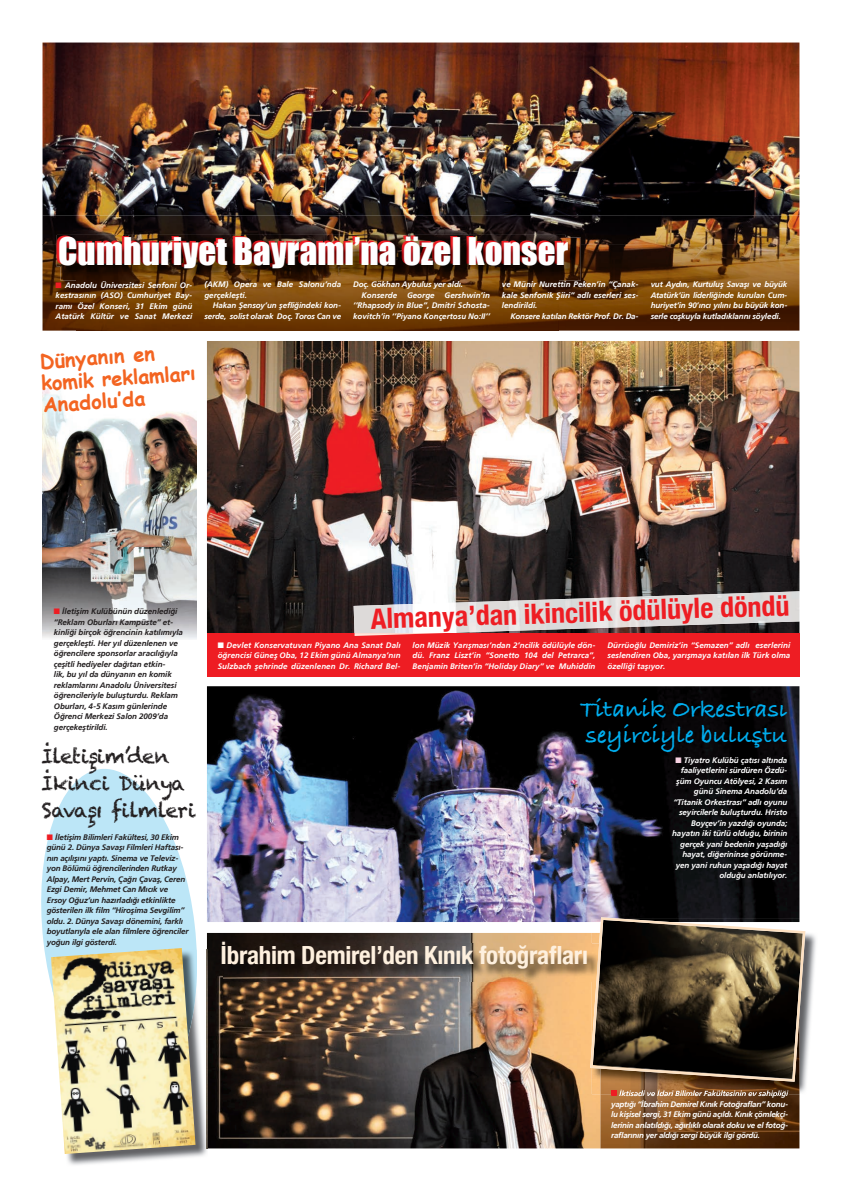
<style>
.page{position:relative;width:842px;height:1191px;background:#fff}
.page>*{position:absolute;margin:0;border:0;box-sizing:border-box;transform-origin:0 0}
.t1{font:35px "Impact";letter-spacing:.005em;color:#fff}
.t2{font:700 condensed 28px "Helvetica Neue";color:#ee1d23}
.t3{font:700 condensed 25px "Helvetica Neue";letter-spacing:-.01em;color:#fef0de}
.t4{font:25px/26px "Bradley Hand ITCTT Bold";color:#00aeef}
.t5{font:20px/27px "Chalkduster";letter-spacing:-.02em;color:#231f20}
.t6{font:700 20px/22px "Comic Sans MS";color:#f36421}
.t7{font:italic 700 8px/10.5px "Frutiger";letter-spacing:-.01em;color:#fff;text-align:justify}
.t8{font:italic 700 8px/10.5px "Frutiger";letter-spacing:-.01em;color:#231f20}
.s1{color:#ee1d23}
.s2{color:#f9d3e3}
</style>
<div class="page">
<img style="left:43px;top:43px;width:756px;height:173px">
<img style="left:43px;top:216px;width:756px;height:28px">
<img style="left:43px;top:244px;width:33px;height:87px">
<img style="left:559px;top:244px;width:240px;height:87px">
<img style="left:76px;top:281px;width:483px;height:50px">
<img style="left:57px;top:235px;width:509px;height:32px">
<img style="left:207px;top:933px;width:393px;height:215px">
<img style="left:600px;top:1081px;width:199px;height:67px">
<img style="left:617px;top:1094px;width:171px;height:4px">
<img style="left:43px;top:388px;width:153px;height:160px">
<img style="left:207px;top:341px;width:592px;height:292px">
<div style="left:207px;top:633px;width:592px;height:44px;background:#ee1d23"></div>
<img style="left:207px;top:686px;width:592px;height:236px">
<img style="left:61px;top:238px;width:520px;height:43px">
<img style="left:61px;top:238px;width:505px;height:29px">
<img style="left:42px;top:548px;width:155px;height:91px">
<svg style="left:41px;top:769px;width:156px;height:215px;fill:#bce6f7"></svg>
<img style="left:67px;top:949px;width:141px;height:216px">
<img style="left:207px;top:949px;width:1px;height:199px">
<img style="left:195px;top:949px;width:5px;height:149px">
<img style="left:51px;top:948px;width:144px;height:206px">
<svg style="left:799px;top:591px;width:1px;height:30px"></svg>
<img style="left:354px;top:591px;width:445px;height:42px">
<svg style="left:354px;top:633px;width:90px;height:3px"></svg>
<img style="left:670px;top:931px;width:146px;height:163px">
<img style="left:592px;top:1081px;width:8px;height:13px">
<svg style="left:611px;top:1090px;width:6px;height:6px"></svg>
<img style="left:617px;top:1089px;width:171px;height:5px">
<img style="left:223px;top:943px;width:367px;height:38px">
<svg style="left:590px;top:917px;width:215px;height:164px;background:#4d4231"></svg>
<img style="left:596px;top:943px;width:3px;height:38px">
<h1 class="t1" style="left:58px;top:224px;width:512px">Cumhuriyet Bayramı’na özel konser</h1>
<p class="t7" style="left:56px;top:279px;width:138px"><span class="s1">■</span> Anadolu Üniversitesi Senfoni Or&shy;kestrasının (ASO) Cumhuriyet Bay&shy;ramı Özel Konseri, 31 Ekim günü Atatürk Kültür ve Sanat Merkezi</p>
<p class="t7" style="left:204px;top:279px;width:138px">(AKM) Opera ve Bale Salonu’nda gerçekleşti.</p>
<p class="t7" style="left:502px;top:279px;width:138px">ve Münir Nurettin Peken’in “Çanak&shy;kale Senfonik Şiiri” adlı eserleri ses&shy;lendirildi.</p>
<p class="t7" style="left:510px;top:311px;width:130px">Konsere katılan Rektör Prof. Dr. Da-</p>
<p class="t7" style="left:353px;top:279px;width:111px">Doç. Gökhan Aybulus yer aldı.</p>
<p class="t7" style="left:362px;top:290px;width:130px">Konserde George Gershwin’in</p>
<p class="t7" style="left:353px;top:300px;width:138px">‘’Rhapsody in Blue”, Dmitri Schosta-</p>
<p class="t7" style="left:353px;top:311px;width:138px">kovitch’in ‘’Piyano Konçertosu No:II’’</p>
<p class="t7" style="left:204px;top:300px;width:138px;text-align:right">Hakan Şensoy’un şefliğindeki kon&shy;serde, solist olarak Doç. Toros Can ve</p>
<h3 class="t6" style="left:39px;top:349px;width:156px;rotate:-4deg">Dünyanın en komik reklamları<br>Anadolu‛da</h3>
<p class="t7" style="left:651px;top:279px;width:138px">vut Aydın, Kurtuluş Savaşı ve büyük Atatürk’ün liderliğinde kurulan Cum&shy;huriyet’in 90’ıncı yılını bu büyük kon&shy;serle coşkuyla kutladıklarını söyledi.</p>
<p class="t8" style="left:54px;top:606px;width:131px"><span class="s1">■</span> İletişim Kulübünün düzenlediği “Reklam Oburları Kampüste” et&shy;kinliği birçok öğrencinin katılımıyla gerçekleşti. Her yıl düzenlenen ve öğrencilere sponsorlar aracılığıyla çeşitli hediyeler dağıtan etkin-<br>lik, bu yıl da dünyanın en komik reklamlarını Anadolu Üniversitesi öğrencileriyle buluşturdu. Reklam Oburları, 4-5 Kasım günlerinde Öğrenci Merkezi Salon 2009’da gerçekeştirildi.</p>
<h3 class="t5" style="left:42px;top:743px;width:156px">İletişim’den<br>İkinci Dünya<br>Savaşı filmleri</h3>
<p class="t8" style="left:47px;top:831px;width:143px"><span class="s1">■</span> İletişim Bilimleri Fakültesi, 30 Ekim günü 2. Dünya Savaşı Filmleri Haftası&shy;nın açılışını yaptı. Sinema ve Televiz&shy;yon Bölümü öğrencilerinden Rutkay Alpay, Mert Pervin, Çağrı Çavaş, Ceren Ezgi Demir, Mehmet Can Mıcık ve Ersoy Oğuz’un hazırladığı etkinlikte gösterilen ilk film “Hiroşima Sevgilim” oldu. 2. Dünya Savaşı dönemini, farklı boyutlarıyla ele alan filmlere öğrenciler yoğun ilgi gösterdi.</p>
<h2 class="t2" style="left:370px;top:596px;width:420px;rotate:-2deg">Almanya’dan ikincilik ödülüyle döndü</h2>
<p class="t7" style="left:218px;top:639px;width:184px">■ Devlet Konservatuvarı Piyano Ana Sanat Dalı öğrencisi Güneş Oba, 12 Ekim günü Almanya’nın Sulzbach şehrinde düzenlenen Dr. Richard Bel-</p>
<p class="t7" style="left:413px;top:639px;width:184px">lon Müzik Yarışması’ndan 2’ncilik ödülüyle dön&shy;dü. Franz Liszt’in “Sonetto 104 del Petrarca”, Benjamin Briten’in “Holiday Diary” ve Muhiddin</p>
<p class="t7" style="left:607px;top:639px;width:184px">Dürrüoğlu Demiriz’in “Semazen” adlı eserlerini seslendiren Oba, yarışmaya katılan ilk Türk olma özelliği taşıyor.</p>
<h3 class="t4" style="left:580px;top:695px;width:209px">Titanik Orkestrası seyirciyle buluştu</h3>
<p class="t7" style="left:672px;top:754px;width:117px;text-align:right"><span class="s2">■</span> Tiyatro Kulübü çatısı altında faaliyetlerini sürdüren Özdü&shy;şüm Oyuncu Atölyesi, 2 Kasım günü Sinema Anadolu’da “Titanik Orkestrası” adlı oyunu seyircilerle buluşturdu. Hristo<br>Boyçev’in yazdığı oyunda; hayatın iki türlü olduğu, birinin gerçek yani bedenin yaşadığı hayat, diğerininse görünme&shy;yen yani ruhun yaşadığı hayat olduğu anlatılıyor.</p>
<h3 class="t3" style="left:221px;top:934px;width:369px">İbrahim Demirel’den Kınık fotoğrafları</h3>
<p class="t7" style="left:611px;top:1088px;width:178px"><span class="s1">■</span> İktisadi ve İdari Bilimler Fakültesinin ev sahipliği yaptığı “İbrahim Demirel Kınık Fotoğrafları” konu&shy;lu kişisel sergi, 31 Ekim günü açıldı. Kınık çömlekçi&shy;lerinin anlatıldığı, ağırlıklı olarak doku ve el fotoğ&shy;raflarının yer aldığı sergi büyük ilgi gördü.</p>
</div>
